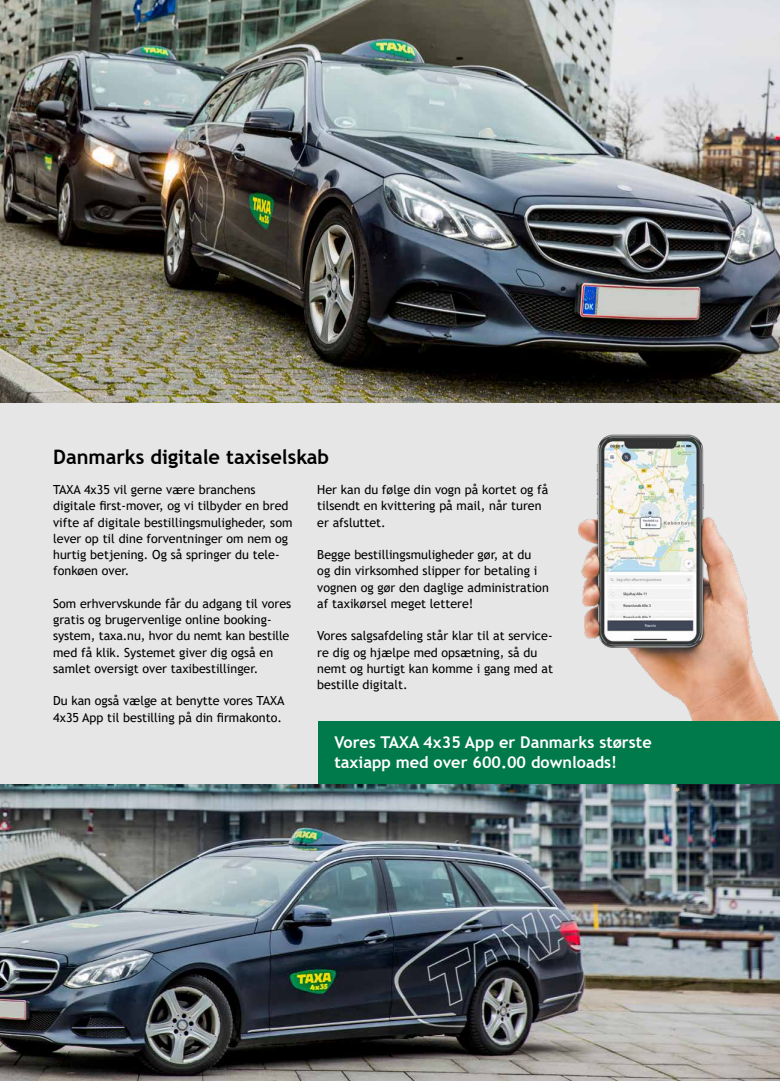
<style>
.page{position:relative;width:780px;height:1081px;background:#e6e6e7}
.page>*{position:absolute;margin:0;border:0;box-sizing:border-box;transform-origin:0 0}
.t1{font:700 20px "Trebuchet MS";color:#000}
.t2{font:700 16.25px/20px "Trebuchet MS";color:#fff}
.t3{font:12.5px/16.2px "Trebuchet MS";color:#000}
</style>
<div class="page">
<img style="left:578px;top:434px;width:202px;height:287px">
<div style="left:318px;top:721px;width:462px;height:64px;background:#00794b"></div>
<img style="left:0;top:784px;width:780px;height:297px">
<img style="left:0;top:0;width:780px;height:402px">
<h1 class="t1" style="left:53px;top:444px;width:277px">Danmarks digitale taxiselskab</h1>
<p class="t3" style="left:53px;top:481px;width:241px">TAXA 4x35 vil gerne være branchens digitale first-mover, og vi tilbyder en bred vifte af digitale bestillingsmuligheder, som lever op til dine forventninger om nem og hurtig betjening. Og så springer du tele&shy;fonkøen over.</p>
<p class="t3" style="left:53px;top:595px;width:239px">Som erhvervskunde får du adgang til vores gratis og brugervenlige online booking&shy;system, taxa.nu, hvor du nemt kan bestille med få klik. Systemet giver dig også en samlet oversigt over taxibestillinger.</p>
<p class="t3" style="left:53px;top:693px;width:233px">Du kan også vælge at benytte vores TAXA<br>4x35 App til bestilling på din firmakonto.</p>
<p class="t3" style="left:317px;top:481px;width:232px">Her kan du følge din vogn på kortet og få tilsendt en kvittering på mail, når turen er afsluttet.</p>
<p class="t3" style="left:317px;top:546px;width:233px">Begge bestillingsmuligheder gør, at du<br>og din virksomhed slipper for betaling i vognen og gør den daglige administration af taxikørsel meget lettere!</p>
<p class="t3" style="left:317px;top:628px;width:237px">Vores salgsafdeling står klar til at service&shy;re dig og hjælpe med opsætning, så du nemt og hurtigt kan komme i gang med at bestille digitalt.</p>
<h2 class="t2" style="left:334px;top:732px;width:319px">Vores TAXA 4x35 App er Danmarks største taxiapp med over 600.00 downloads!</h2>
</div>
